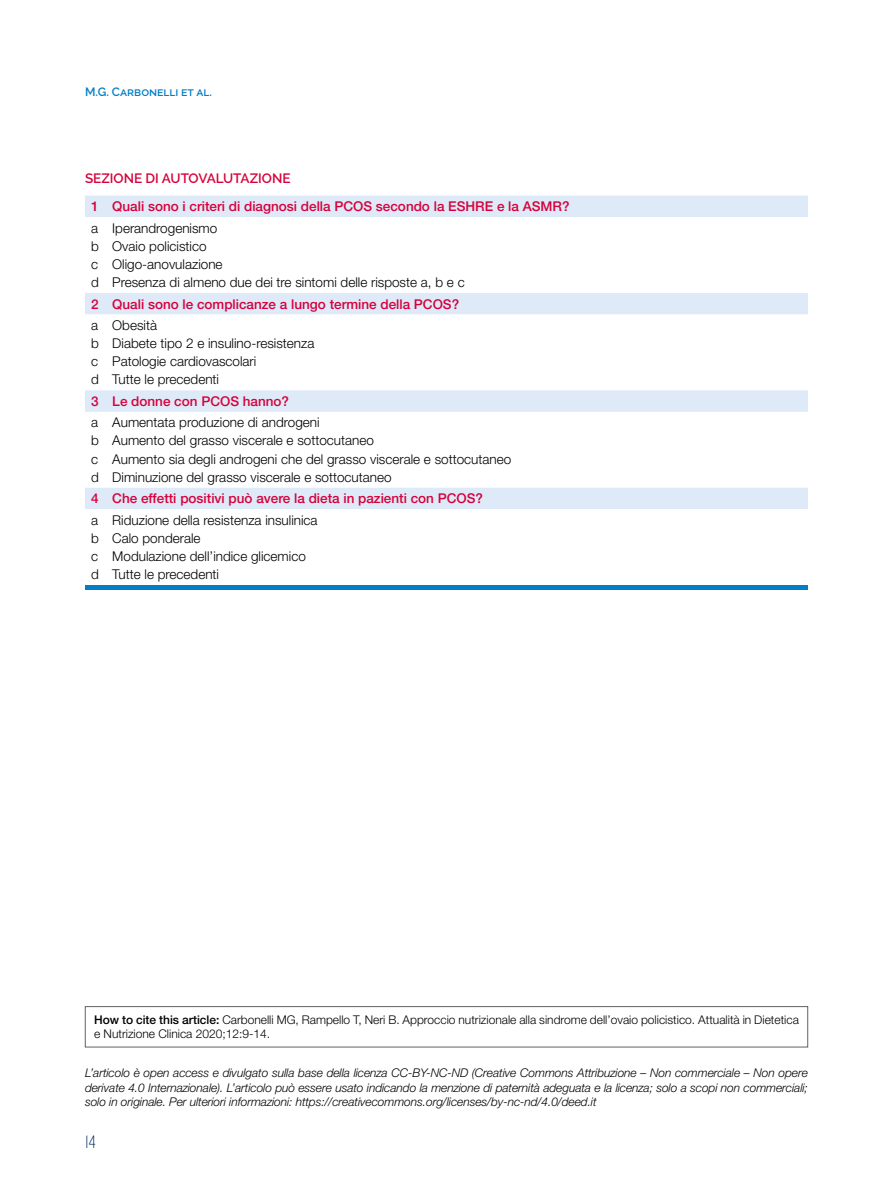
<style>
.page{position:relative;width:893px;height:1191px;background:#fff}
.page>*{position:absolute;margin:0;border:0;box-sizing:border-box;transform-origin:0 0}
.t1{font:300 18px "Rift Soft";color:#002b5e}
.t2{font:300 13.5px/18px "Helvetica Neue LT Std";color:#000}
.t3{font:500 13.5px "Helvetica Neue LT Std";color:#d7003b}
.t4{font:600 13.5px "Raleway";color:#d7003b}
.t5{font:italic 300 12px/14.4px "Helvetica Neue LT Std";letter-spacing:-.01em;color:#000;text-align:justify}
.t6{font:300 12px/14.4px "Helvetica Neue LT Std";color:#000}
.t7{font:600 12px "Raleway";color:#007ec7}
.s1{font-weight:500}
</style>
<div class="page">
<div style="left:85px;top:196px;width:723px;height:21px;background:#deeaf8"></div>
<svg style="left:85px;top:293px;width:723px;height:216px"></svg>
<hr style="left:85px;top:585px;width:723px;height:4px;background:#007ec7">
<div style="left:85px;top:1006px;width:723px;height:41px;border:1px solid #626261"></div>
<p class="t7" style="left:85px;top:85px;width:128px">M.G. Carbonelli et al.</p>
<p class="t4" style="left:85px;top:170px;width:207px">SEZIONE DI AUTOVALUTAZIONE</p>
<p class="t3" style="left:91px;top:198px;width:480px">1 Quali sono i criteri di diagnosi della PCOS secondo la ESHRE e la ASMR?</p>
<p class="t2" style="left:91px;top:219px;width:375px">a Iperandrogenismo<br>b Ovaio policistico<br>c Oligo-anovulazione<br>d Presenza di almeno due dei tre sintomi delle risposte a, b e c</p>
<p class="t3" style="left:91px;top:296px;width:370px">2 Quali sono le complicanze a lungo termine della PCOS?</p>
<p class="t2" style="left:91px;top:316px;width:225px">a Obesità<br>b Diabete tipo 2 e insulino-resistenza c Patologie cardiovascolari<br>d Tutte le precedenti</p>
<p class="t3" style="left:91px;top:393px;width:200px">3 Le donne con PCOS hanno?</p>
<p class="t2" style="left:91px;top:413px;width:422px">a Aumentata produzione di androgeni<br>b Aumento del grasso viscerale e sottocutaneo<br>c Aumento sia degli androgeni che del grasso viscerale e sottocutaneo d Diminuzione del grasso viscerale e sottocutaneo</p>
<p class="t3" style="left:91px;top:490px;width:393px">4 Che effetti positivi può avere la dieta in pazienti con PCOS?</p>
<p class="t2" style="left:91px;top:511px;width:228px">a Riduzione della resistenza insulinica b Calo ponderale<br>c Modulazione dell’indice glicemico<br>d Tutte le precedenti</p>
<p class="t6" style="left:94px;top:1012px;width:706px"><span class="s1">How to cite this article:</span> Carbonelli MG, Rampello T, Neri B. Approccio nutrizionale alla sindrome dell’ovaio policistico. Attualità in Dietetica e Nutrizione Clinica 2020;12:9-14.</p>
<p class="t5" style="left:85px;top:1065px;width:724px">L’articolo è open access e divulgato sulla base della licenza CC-BY-NC-ND (Creative Commons Attribuzione – Non commerciale – Non opere derivate 4.0 Internazionale). L’articolo può essere usato indicando la menzione di paternità adeguata e la licenza; solo a scopi non commerciali; solo in originale. Per ulteriori informazioni: https://creativecommons.org/licenses/by-nc-nd/4.0/deed.it</p>
<h1 class="t1" style="left:85px;top:1129px;width:12px">14</h1>
</div>
